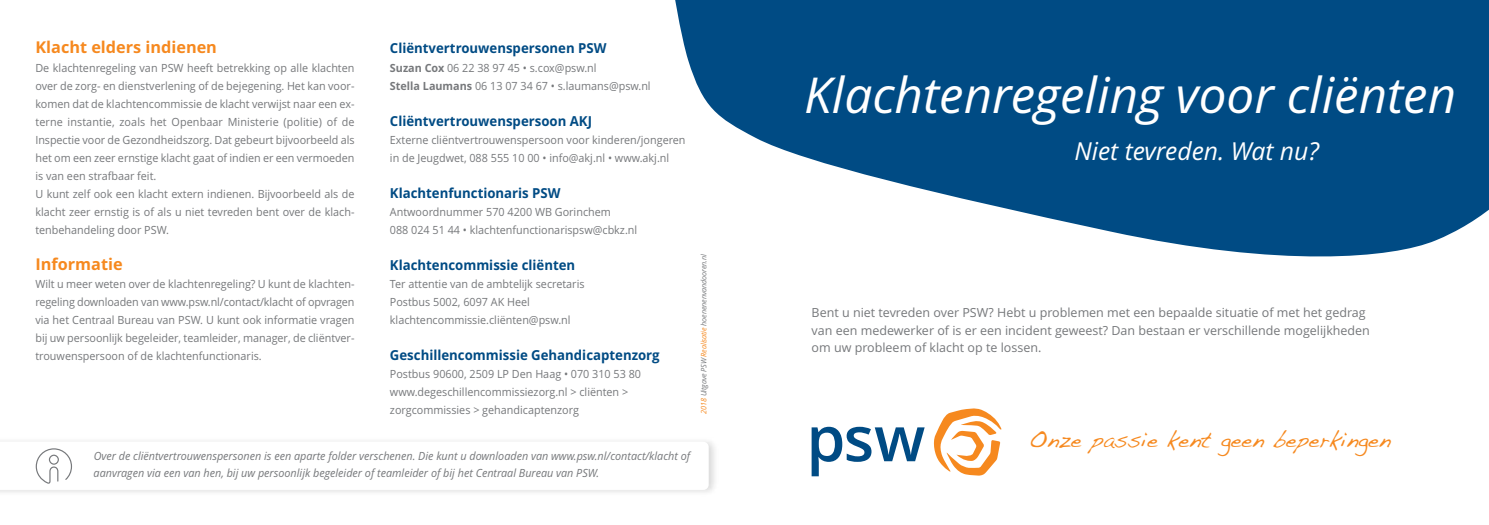
<style>
.page{position:relative;width:1489px;height:525px;background:#fff}
.page>*{position:absolute;margin:0;border:0;box-sizing:border-box;transform-origin:0 0}
.t1{font:italic 49.5px "Open Sans";color:#fff}
.t2{font:italic 24.75px "Open Sans";color:#fff}
.t3{font:22.12px "Handwriting Dakota";color:#f6891f}
.t4{font:700 16.25px "Open Sans";color:#f6891f}
.t5{font:700 13.75px "Open Sans";color:#004b84;scale:.96 1}
.t6{font:12.5px/17.5px "Open Sans";color:#76787b}
.t7{font:11.25px/18px "Open Sans";color:#76787b;scale:.96 1}
.t8{font:italic 11.25px/17.5px "Open Sans";color:#76787b;scale:.96 1}
.t9{font:italic 7.5px "Open Sans";letter-spacing:-.015em;color:#76787b;scale:.96 1}
.s1{font-weight:700}
.s2{color:#f6891f}
</style>
<div class="page">
<svg style="left:675px;top:0;width:813px;height:257px;fill:#004b84"></svg>
<svg style="left:36px;top:448px;width:36px;height:35px"></svg>
<svg style="left:811px;top:426px;width:113px;height:50px"></svg>
<svg style="left:933px;top:408px;width:68px;height:67px"></svg>
<h3 class="t4" style="left:35px;top:38px;width:183px">Klacht elders indienen</h3>
<p class="t7" style="left:35px;top:59px;width:334px">De klachtenregeling van PSW heeft betrekking op alle klachten over de zorg- en dienstverlening of de bejegening. Het kan voor&shy;komen dat de klachtencommissie de klacht verwijst naar een ex&shy;terne instantie, zoals het Openbaar Ministerie (politie) of de Inspectie voor de Gezondheidszorg. Dat gebeurt bijvoorbeeld als het om een zeer ernstige klacht gaat of indien er een vermoeden is van een strafbaar feit.<br>U kunt zelf ook een klacht extern indienen. Bijvoorbeeld als de klacht zeer ernstig is of als u niet tevreden bent over de klach&shy;tenbehandeling door PSW.</p>
<h3 class="t4" style="left:35px;top:254px;width:89px">Informatie</h3>
<p class="t7" style="left:35px;top:275px;width:334px;text-align:justify">Wilt u meer weten over de klachtenregeling? U kunt de klachten&shy;regeling downloaden van www.psw.nl/contact/klacht of opvragen via het Centraal Bureau van PSW. U kunt ook informatie vragen bij uw persoonlijk begeleider, teamleider, manager, de cliëntver&shy;trouwenspersoon of de klachtenfunctionaris.</p>
<p class="t5" style="left:390px;top:41px;width:227px">Cliëntvertrouwenspersonen PSW</p>
<p class="t7" style="left:390px;top:59px;width:273px"><span class="s1">Suzan Cox</span> 06 22 38 97 45 • s.cox@psw.nl<br><span class="s1">Stella Laumans</span> 06 13 07 34 67 • s.laumans@psw.nl</p>
<p class="t5" style="left:390px;top:113px;width:212px">Cliëntvertrouwenspersoon AKJ</p>
<p class="t7" style="left:390px;top:131px;width:309px">Externe cliëntvertrouwenspersoon voor kinderen/jongeren in de Jeugdwet, 088 555 10 00 • info@akj.nl • www.akj.nl</p>
<p class="t5" style="left:390px;top:185px;width:179px">Klachtenfunctionaris PSW</p>
<p class="t7" style="left:390px;top:203px;width:259px">Antwoordnummer 570 4200 WB Gorinchem<br>088 024 51 44 • klachtenfunctionarispsw@cbkz.nl</p>
<p class="t5" style="left:390px;top:257px;width:194px">Klachtencommissie cliënten</p>
<p class="t7" style="left:390px;top:275px;width:204px">Ter attentie van de ambtelijk secretaris<br>Postbus 5002, 6097 AK Heel klachtencommissie.cliënten@psw.nl</p>
<p class="t5" style="left:390px;top:347px;width:282px">Geschillencommissie Gehandicaptenzorg</p>
<p class="t7" style="left:390px;top:365px;width:263px">Postbus 90600, 2509 LP Den Haag • 070 310 53 80 www.degeschillencommissiezorg.nl &gt; cliënten &gt; zorgcommissies &gt; gehandicaptenzorg</p>
<p class="t9" style="left:699px;top:413px;width:167px;rotate:-90deg"><span class="s2">2018</span> Uitgave PSW <span class="s2">Realisatie</span> hoenenenvandooren.nl</p>
<p class="t8" style="left:94px;top:447px;width:623px">Over de cliëntvertrouwenspersonen is een aparte folder verschenen. Die kunt u downloaden van www.psw.nl/contact/klacht of aanvragen via een van hen, bij uw persoonlijk begeleider of teamleider of bij het Centraal Bureau van PSW.</p>
<h1 class="t1" style="left:804px;top:67px;width:653px">Klachtenregeling voor cliënten</h1>
<h2 class="t2" style="left:1074px;top:137px;width:246px">Niet tevreden. Wat nu?</h2>
<p class="t6" style="left:811px;top:304px;width:560px">Bent u niet tevreden over PSW? Hebt u problemen met een bepaalde situatie of met het gedrag van een medewerker of is er een incident geweest? Dan bestaan er verschillende mogelijkheden om uw probleem of klacht op te lossen.</p>
<h3 class="t3" style="left:1029px;top:426px;width:363px">Onze passie kent geen beperkingen</h3>
</div>
